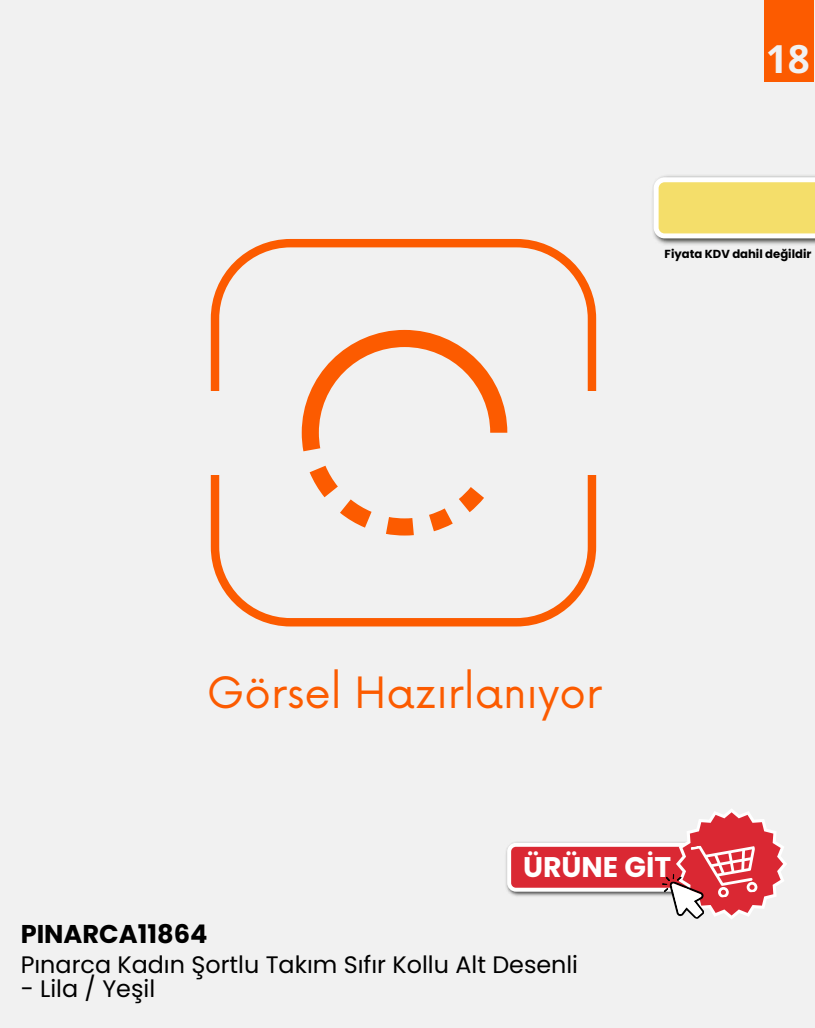
<style>
.page{position:relative;width:815px;height:1028px;background:#f1f1f1}
.page>*{position:absolute;margin:0;border:0;box-sizing:border-box;transform-origin:0 0}
.t1{font:42px "Now";color:#fc5b00}
.t2{font:700 38.62px "Open Sans";color:#f1f1f1}
.t3{font:700 28.38px "Poppins";color:#fff}
.t4{font:700 25.62px "Poppins";color:#000}
.t5{font:23.88px "Poppins";color:#000}
.t6{font:700 11.62px "Poppins";color:#000}
</style>
<div class="page">
<svg style="left:507px;top:809px;width:279px;height:110px"></svg>
<img style="left:652px;top:175px;width:163px;height:70px">
<svg style="left:653px;top:177px;width:162px;height:61px"></svg>
<div style="left:764px;top:0;width:50px;height:81px;background:#fc5b00"></div>
<svg style="left:211px;top:239px;width:385px;height:387px"></svg>
<div style="left:551px;top:391px;width:127px;height:83px;background:#f1f1f1"></div>
<div style="left:137px;top:391px;width:127px;height:83px;background:#f1f1f1"></div>
<svg style="left:302px;top:330px;width:205px;height:205px"></svg>
<h2 class="t2" style="left:766px;top:31px;width:46px">18</h2>
<p class="t6" style="left:664px;top:247px;width:148px">Fiyata KDV dahil değildir</p>
<h1 class="t1" style="left:207px;top:659px;width:397px">Görsel Hazırlanıyor</h1>
<p class="t3" style="left:523px;top:850px;width:150px">ÜRÜNE GİT</p>
<p class="t4" style="left:21px;top:919px;width:188px">PINARCA11864</p>
<p class="t5" style="left:21px;top:950px;width:559px">Pınarca Kadın _ortlu Takım Sıfır Kollu Alt Desenli</p>
<p class="t5" style="left:21px;top:974px;width:136px">- Lila / Ye`il</p>
</div>
